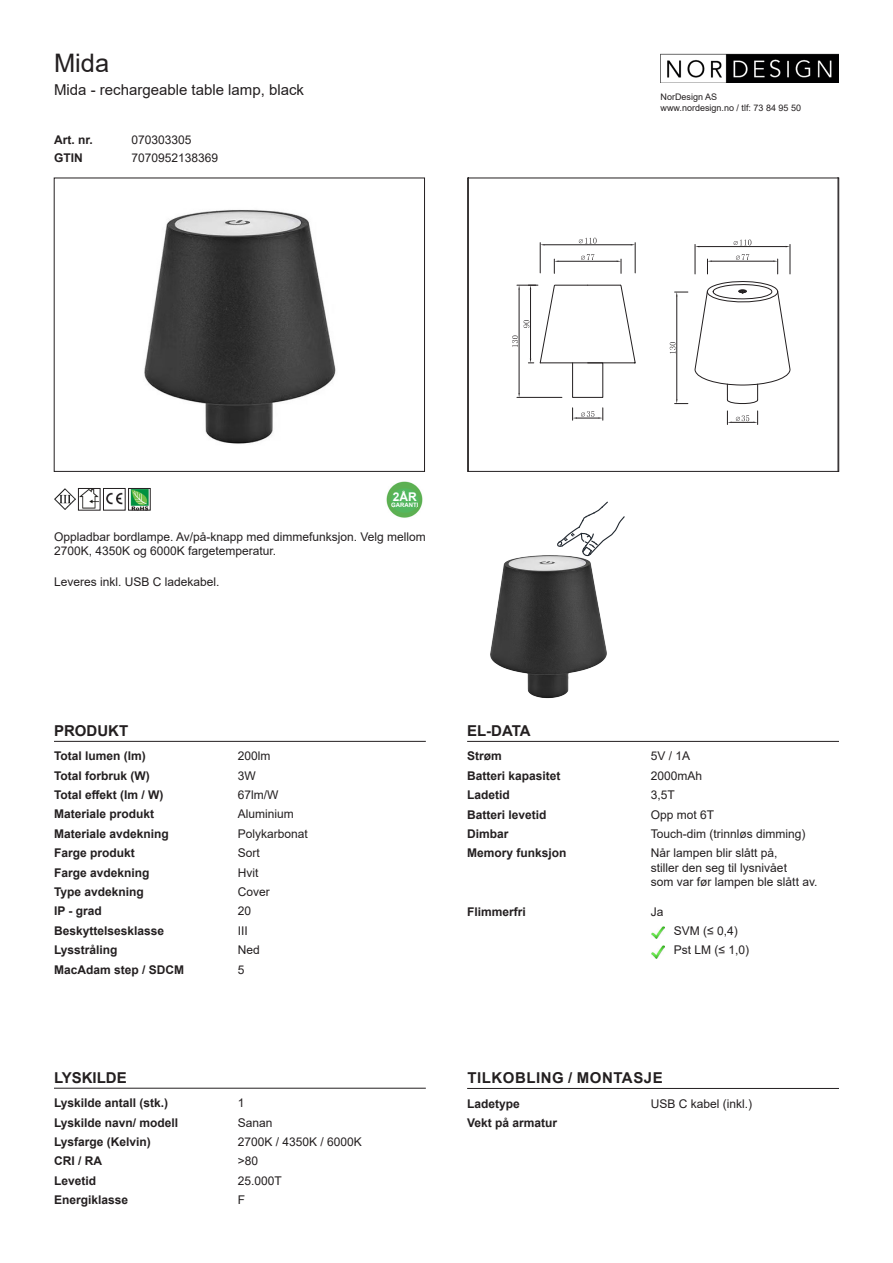
<style>
.page{position:relative;width:893px;height:1263px;background:#fff}
.page>*{position:absolute;margin:0;border:0;box-sizing:border-box;transform-origin:0 0}
.t1{font:25.5px "Arial";color:#231f20}
.t2{font:15px "Arial";color:#231f20}
.t3{font:700 15px "Arial";color:#231f20}
.t4{font:700 15px "Arial";letter-spacing:.035em;color:#231f20}
.t5{font:12px/14.4px "Arial";color:#231f20}
.t6{font:700 12px "Arial";color:#231f20}
.t7{font:700 12px "Arial";color:#fff}
.t8{font:9px "Arial";color:#231f20}
.t9{font:700 6px "Arial";color:#fff}
</style>
<div class="page">
<img style="left:144px;top:210px;width:192px;height:234px">
<div style="left:54px;top:178px;width:371px;height:294px;border:1px solid #231f20"></div>
<hr style="left:54px;top:741px;width:372px;height:1px;background:#231f20">
<hr style="left:54px;top:1088px;width:372px;height:1px;background:#231f20">
<img style="left:106px;top:492px;width:17px;height:13px">
<div style="left:103px;top:488px;width:22px;height:22px;border:1px solid #231f20"></div>
<img style="left:80px;top:490px;width:18px;height:18px">
<div style="left:78px;top:488px;width:22px;height:22px;border:1px solid #231f20"></div>
<img style="left:130px;top:490px;width:18px;height:18px">
<div style="left:128px;top:488px;width:22px;height:22px;border:1px solid #231f20"></div>
<svg style="left:539px;top:237px;width:252px;height:188px"></svg>
<hr style="left:559px;top:261px;width:58px;height:1px;background:#231f20">
<svg style="left:554px;top:259px;width:5px;height:14px"></svg>
<svg style="left:617px;top:259px;width:5px;height:14px"></svg>
<svg style="left:581px;top:254px;width:13px;height:6px"></svg>
<svg style="left:512px;top:284px;width:123px;height:114px"></svg>
<hr style="left:676px;top:296px;width:1px;height:103px;background:#231f20">
<svg style="left:675px;top:399px;width:13px;height:5px"></svg>
<svg style="left:675px;top:292px;width:13px;height:4px"></svg>
<svg style="left:670px;top:342px;width:7px;height:12px"></svg>
<svg style="left:727px;top:411px;width:31px;height:13px"></svg>
<hr style="left:712px;top:261px;width:61px;height:1px;background:#231f20">
<svg style="left:707px;top:259px;width:5px;height:15px"></svg>
<svg style="left:773px;top:259px;width:5px;height:15px"></svg>
<svg style="left:735px;top:254px;width:14px;height:6px"></svg>
<hr style="left:695px;top:244px;width:1px;height:30px;background:#231f20">
<hr style="left:790px;top:244px;width:1px;height:30px;background:#231f20">
<hr style="left:699px;top:246px;width:87px;height:1px;background:#231f20">
<svg style="left:733px;top:239px;width:19px;height:7px"></svg>
<svg style="left:695px;top:281px;width:95px;height:124px"></svg>
<div style="left:467px;top:178px;width:372px;height:294px;border:1px solid #231f20"></div>
<img style="left:660px;top:54px;width:179px;height:29px">
<img style="left:54px;top:488px;width:22px;height:22px">
<hr style="left:467px;top:741px;width:372px;height:1px;background:#231f20">
<svg style="left:652px;top:926px;width:12px;height:13px"></svg>
<svg style="left:652px;top:946px;width:12px;height:12px"></svg>
<hr style="left:467px;top:1088px;width:372px;height:1px;background:#231f20">
<img style="left:386px;top:481px;width:37px;height:37px">
<div style="left:391px;top:488px;width:28px;height:25px;background:#53b75f;border-radius:50%"></div>
<img style="left:490px;top:555px;width:117px;height:143px">
<svg style="left:556px;top:501px;width:69px;height:56px"></svg>
<p class="t1" style="left:54px;top:46px;width:57px">Mida</p>
<p class="t2" style="left:54px;top:80px;width:252px">Mida - rechargeable table lamp, black</p>
<p class="t6" style="left:54px;top:131px;width:40px">Art. nr.</p>
<p class="t5" style="left:131px;top:132px;width:62px">070303305</p>
<p class="t6" style="left:54px;top:150px;width:30px">GTIN</p>
<p class="t5" style="left:131px;top:151px;width:88px">7070952138369</p>
<p class="t8" style="left:660px;top:91px;width:58px">NorDesign AS</p>
<p class="t8" style="left:660px;top:102px;width:142px">www.nordesign.no / tlf: 73 84 95 50</p>
<p class="t7" style="left:393px;top:489px;width:25px">2ÅR</p>
<p class="t9" style="left:391px;top:501px;width:29px">GARANTI</p>
<p class="t5" style="left:54px;top:529px;width:373px">Oppladbar bordlampe. Av/på-knapp med dimmefunksjon. Velg mellom<br>2700K, 4350K og 6000K fargetemperatur.</p>
<p class="t5" style="left:54px;top:574px;width:167px">Leveres inkl. USB C ladekabel.</p>
<p class="t3" style="left:54px;top:720px;width:76px">PRODUKT</p>
<p class="t6" style="left:54px;top:748px;width:93px">Total lumen (lm)</p>
<p class="t5" style="left:238px;top:749px;width:34px">200lm</p>
<p class="t6" style="left:54px;top:767px;width:97px">Total forbruk (W)</p>
<p class="t5" style="left:238px;top:768px;width:19px">3W</p>
<p class="t6" style="left:54px;top:786px;width:111px">Total effekt (lm / W)</p>
<p class="t5" style="left:238px;top:788px;width:42px">67lm/W</p>
<p class="t6" style="left:54px;top:806px;width:102px">Materiale produkt</p>
<p class="t5" style="left:238px;top:807px;width:58px">Aluminium</p>
<p class="t6" style="left:54px;top:825px;width:116px">Materiale avdekning</p>
<p class="t5" style="left:238px;top:826px;width:72px">Polykarbonat</p>
<p class="t6" style="left:54px;top:844px;width:82px">Farge produkt</p>
<p class="t5" style="left:238px;top:846px;width:24px">Sort</p>
<p class="t6" style="left:54px;top:864px;width:97px">Farge avdekning</p>
<p class="t5" style="left:238px;top:865px;width:22px">Hvit</p>
<p class="t6" style="left:54px;top:883px;width:91px">Type avdekning</p>
<p class="t5" style="left:238px;top:884px;width:34px">Cover</p>
<p class="t6" style="left:54px;top:903px;width:49px">IP - grad</p>
<p class="t5" style="left:238px;top:904px;width:15px">20</p>
<p class="t6" style="left:54px;top:922px;width:112px">Beskyttelsesklasse</p>
<p class="t5" style="left:238px;top:923px;width:12px">III</p>
<p class="t6" style="left:54px;top:941px;width:65px">Lysstråling</p>
<p class="t5" style="left:238px;top:943px;width:24px">Ned</p>
<p class="t6" style="left:54px;top:961px;width:132px">MacAdam step / SDCM</p>
<p class="t5" style="left:238px;top:962px;width:8px">5</p>
<p class="t3" style="left:54px;top:1067px;width:74px">LYSKILDE</p>
<p class="t6" style="left:54px;top:1094px;width:116px">Lyskilde antall (stk.)</p>
<p class="t5" style="left:238px;top:1096px;width:8px">1</p>
<p class="t6" style="left:54px;top:1133px;width:98px">Lysfarge (Kelvin)</p>
<p class="t5" style="left:238px;top:1134px;width:126px">2700K / 4350K / 6000K</p>
<p class="t6" style="left:54px;top:1153px;width:49px">CRI / RA</p>
<p class="t5" style="left:238px;top:1154px;width:22px">&gt;80</p>
<p class="t6" style="left:54px;top:1114px;width:126px">Lyskilde navn/ modell</p>
<p class="t5" style="left:238px;top:1115px;width:36px">Sanan</p>
<p class="t6" style="left:54px;top:1172px;width:44px">Levetid</p>
<p class="t5" style="left:238px;top:1173px;width:46px">25.000T</p>
<p class="t6" style="left:54px;top:1191px;width:76px">Energiklasse</p>
<p class="t5" style="left:238px;top:1192px;width:9px">F</p>
<p class="t3" style="left:467px;top:720px;width:65px">EL-DATA</p>
<p class="t6" style="left:467px;top:748px;width:36px">Strøm</p>
<p class="t5" style="left:651px;top:749px;width:41px">5V / 1A</p>
<p class="t6" style="left:467px;top:767px;width:95px">Batteri kapasitet</p>
<p class="t5" style="left:651px;top:768px;width:53px">2000mAh</p>
<p class="t6" style="left:467px;top:786px;width:44px">Ladetid</p>
<p class="t5" style="left:651px;top:788px;width:26px">3,5T</p>
<p class="t6" style="left:467px;top:806px;width:81px">Batteri levetid</p>
<p class="t5" style="left:651px;top:807px;width:65px">Opp mot 6T</p>
<p class="t6" style="left:467px;top:825px;width:43px">Dimbar</p>
<p class="t5" style="left:651px;top:826px;width:156px">Touch-dim (trinnløs dimming)</p>
<p class="t6" style="left:467px;top:844px;width:101px">Memory funksjon</p>
<p class="t5" style="left:651px;top:846px;width:128px">Når lampen blir slått på,</p>
<p class="t5" style="left:651px;top:860px;width:138px">stiller den seg til lysnivået</p>
<p class="t5" style="left:651px;top:874px;width:168px">som var før lampen ble slått av.</p>
<p class="t6" style="left:467px;top:903px;width:60px">Flimmerfri</p>
<p class="t5" style="left:651px;top:904px;width:14px">Ja</p>
<p class="t5" style="left:674px;top:923px;width:65px">SVM (≤ 0,4)</p>
<p class="t5" style="left:674px;top:943px;width:77px">Pst LM (≤ 1,0)</p>
<p class="t4" style="left:467px;top:1067px;width:197px">TILKOBLING / MONTASJE</p>
<p class="t6" style="left:467px;top:1095px;width:54px">Ladetype</p>
<p class="t5" style="left:651px;top:1096px;width:103px">USB C kabel (inkl.)</p>
<p class="t6" style="left:467px;top:1114px;width:92px">Vekt på armatur</p>
</div>
